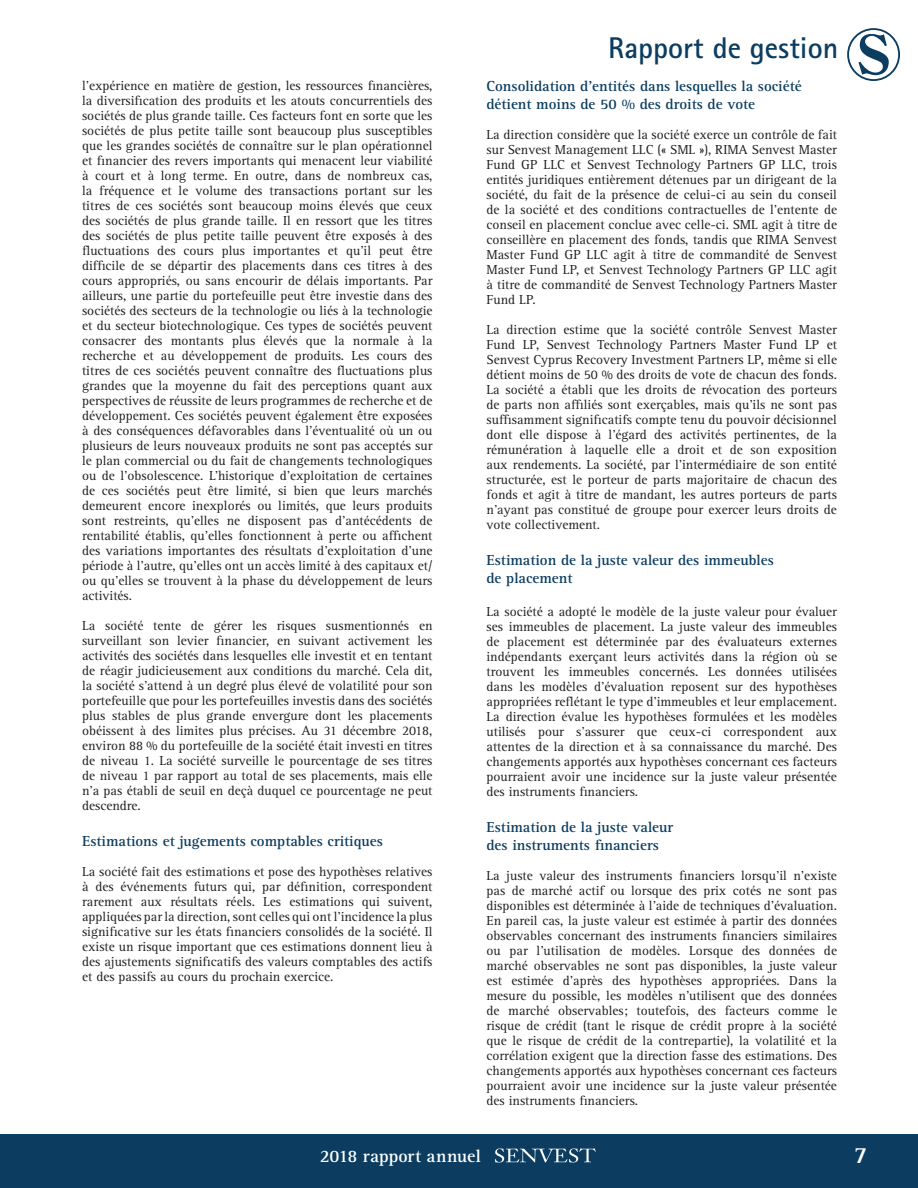
<style>
.page{position:relative;width:918px;height:1188px;background:#fff}
.page>*{position:absolute;margin:0;border:0;box-sizing:border-box;transform-origin:0 0}
.t1{font:700 30px "Rotis Sans Serif Std";color:#0c3d60}
.t2{font:700 24px "Rotis Serif Std";color:#fff}
.t3{font:700 18px "Rotis Serif Std";color:#fff}
.t4{font:700 15px/18px "Rotis Serif Std";color:#0c3d60}
.t5{font:13.5px/15px "Rotis Serif Std";color:#231f20;text-align:justify}
</style>
<div class="page">
<svg style="left:847px;top:28px;width:53px;height:53px"></svg>
<div style="left:0;top:1134px;width:918px;height:54px;background:#0c3d60"></div>
<svg style="left:495px;top:1148px;width:101px;height:15px"></svg>
<p class="t5" style="left:82px;top:79px;width:352px">l’expérience en matière de gestion, les ressources financières, la diversification des produits et les atouts concurrentiels des sociétés de plus grande taille. Ces facteurs font en sorte que les sociétés de plus petite taille sont beaucoup plus susceptibles que les grandes sociétés de connaître sur le plan opérationnel et financier des revers importants qui menacent leur viabilité à court et à long terme. En outre, dans de nombreux cas, la fréquence et le volume des transactions portant sur les titres de ces sociétés sont beaucoup moins élevés que ceux des sociétés de plus grande taille. Il en ressort que les titres des sociétés de plus petite taille peuvent être exposés à des fluctuations des cours plus importantes et qu’il peut être difficile de se départir des placements dans ces titres à des cours appropriés, ou sans encourir de délais importants. Par ailleurs, une partie du portefeuille peut être investie dans des sociétés des secteurs de la technologie ou liés à la technologie et du secteur biotechnologique. Ces types de sociétés peuvent consacrer des montants plus élevés que la normale à la recherche et au développement de produits. Les cours des titres de ces sociétés peuvent connaître des fluctuations plus grandes que la moyenne du fait des perceptions quant aux perspectives de réussite de leurs programmes de recherche et de développement. Ces sociétés peuvent également être exposées à des conséquences défavorables dans l’éventualité où un ou plusieurs de leurs nouveaux produits ne sont pas acceptés sur le plan commercial ou du fait de changements technologiques ou de l’obsolescence. L’historique d’exploitation de certaines de ces sociétés peut être limité, si bien que leurs marchés demeurent encore inexplorés ou limités, que leurs produits sont restreints, qu’elles ne disposent pas d’antécédents de rentabilité établis, qu’elles fonctionnent à perte ou affichent des variations importantes des résultats d’exploitation d’une période à l’autre, qu’elles ont un accès limité à des capitaux et/ ou qu’elles se trouvent à la phase du développement de leurs activités.</p>
<p class="t5" style="left:82px;top:619px;width:352px">La société tente de gérer les risques susmentionnés en surveillant son levier financier, en suivant activement les activités des sociétés dans lesquelles elle investit et en tentant de réagir judicieusement aux conditions du marché. Cela dit, la société s’attend à un degré plus élevé de volatilité pour son portefeuille que pour les portefeuilles investis dans des sociétés plus stables de plus grande envergure dont les placements obéissent à des limites plus précises. Au 31 décembre 2018, environ 88 % du portefeuille de la société était investi en titres de niveau 1. La société surveille le pourcentage de ses titres de niveau 1 par rapport au total de ses placements, mais elle n’a pas établi de seuil en deçà duquel ce pourcentage ne peut descendre.</p>
<p class="t4" style="left:82px;top:833px;width:302px">Estimations et jugements comptables critiques</p>
<p class="t5" style="left:82px;top:865px;width:352px">La société fait des estimations et pose des hypothèses relatives à des événements futurs qui, par définition, correspondent rarement aux résultats réels. Les estimations qui suivent, appliquées par la direction, sont celles qui ont l’incidence la plus significative sur les états financiers consolidés de la société. Il existe un risque important que ces estimations donnent lieu à des ajustements significatifs des valeurs comptables des actifs et des passifs au cours du prochain exercice.</p>
<h1 class="t1" style="left:608px;top:29px;width:231px">Rapport de gestion</h1>
<p class="t4" style="left:487px;top:78px;width:317px">Consolidation d’entités dans lesquelles la société détient moins de 50 % des droits de vote</p>
<p class="t5" style="left:487px;top:128px;width:352px">La direction considère que la société exerce un contrôle de fait sur Senvest Management LLC (« SML »), RIMA Senvest Master Fund GP LLC et Senvest Technology Partners GP LLC, trois entités juridiques entièrement détenues par un dirigeant de la société, du fait de la présence de celui-ci au sein du conseil de la société et des conditions contractuelles de l’entente de conseil en placement conclue avec celle-ci. SML agit à titre de conseillère en placement des fonds, tandis que RIMA Senvest Master Fund GP LLC agit à titre de commandité de Senvest Master Fund LP, et Senvest Technology Partners GP LLC agit à titre de commandité de Senvest Technology Partners Master Fund LP.</p>
<p class="t5" style="left:487px;top:323px;width:352px">La direction estime que la société contrôle Senvest Master Fund LP, Senvest Technology Partners Master Fund LP et Senvest Cyprus Recovery Investment Partners LP, même si elle détient moins de 50 % des droits de vote de chacun des fonds.<br>La société a établi que les droits de révocation des porteurs de parts non affiliés sont exerçables, mais qu’ils ne sont pas suffisamment significatifs compte tenu du pouvoir décisionnel dont elle dispose à l’égard des activités pertinentes, de la rémunération à laquelle elle a droit et de son exposition aux rendements. La société, par l’intermédiaire de son entité structurée, est le porteur de parts majoritaire de chacun des fonds et agit à titre de mandant, les autres porteurs de parts n’ayant pas constitué de groupe pour exercer leurs droits de vote collectivement.</p>
<p class="t4" style="left:487px;top:552px;width:289px">Estimation de la juste valeur des immeubles de placement</p>
<p class="t5" style="left:487px;top:605px;width:352px">La société a adopté le modèle de la juste valeur pour évaluer ses immeubles de placement. La juste valeur des immeubles de placement est déterminée par des évaluateurs externes indépendants exerçant leurs activités dans la région où se trouvent les immeubles concernés. Les données utilisées dans les modèles d’évaluation reposent sur des hypothèses appropriées reflétant le type d’immeubles et leur emplacement.<br>La direction évalue les hypothèses formulées et les modèles utilisés pour s’assurer que ceux-ci correspondent aux attentes de la direction et à sa connaissance du marché. Des changements apportés aux hypothèses concernant ces facteurs pourraient avoir une incidence sur la juste valeur présentée des instruments financiers.</p>
<p class="t4" style="left:487px;top:819px;width:188px">Estimation de la juste valeur des instruments financiers</p>
<p class="t5" style="left:487px;top:869px;width:352px">La juste valeur des instruments financiers lorsqu’il n’existe pas de marché actif ou lorsque des prix cotés ne sont pas disponibles est déterminée à l’aide de techniques d’évaluation.<br>En pareil cas, la juste valeur est estimée à partir des données observables concernant des instruments financiers similaires ou par l’utilisation de modèles. Lorsque des données de marché observables ne sont pas disponibles, la juste valeur est estimée d’après des hypothèses appropriées. Dans la mesure du possible, les modèles n’utilisent que des données de marché observables; toutefois, des facteurs comme le risque de crédit (tant le risque de crédit propre à la société que le risque de crédit de la contrepartie), la volatilité et la corrélation exigent que la direction fasse des estimations. Des changements apportés aux hypothèses concernant ces facteurs pourraient avoir une incidence sur la juste valeur présentée des instruments financiers.</p>
<h3 class="t3" style="left:320px;top:1145px;width:163px">2018 rapport annuel</h3>
<h2 class="t2" style="left:854px;top:1141px;width:15px">7</h2>
</div>
